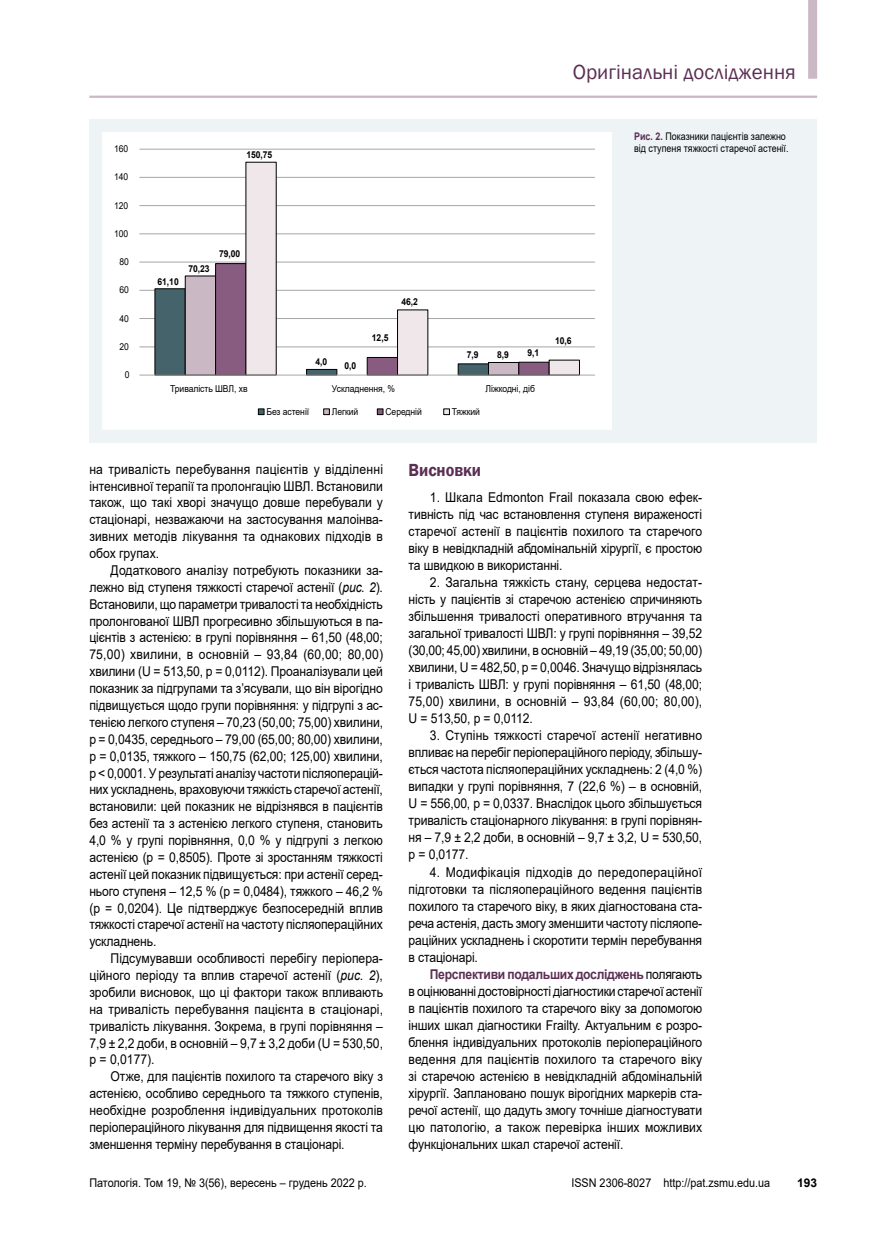
<style>
.page{position:relative;width:881px;height:1234px;background:#fff}
.page>*{position:absolute;margin:0;border:0;box-sizing:border-box;transform-origin:0 0}
.t1{font:21px "Franklin Gothic";color:#5b2f54}
.nazva{font:600 18px "Franklin Gothic";color:#5b2f54;scale:.9 1}
.tecst{font:13.5px/16.8px "Arial";letter-spacing:-.01em;color:#000;text-align:justify;scale:.9 1}
.t2{font:12px "Arial";color:#000;scale:.9 1}
.t3{font:700 12px "Arial";color:#000}
.примечание{font:10.5px/12.6px "Arial";color:#000;scale:.85 1}
.t4{font:9.45px "Arial";letter-spacing:-.005em;color:#000;scale:.9 1}
.t5{font:700 9.45px "Arial";letter-spacing:-.005em;color:#000;scale:.9 1}
.s1{font-weight:700;color:#5b2f54}
.s2{font-style:italic}
</style>
<div class="page">
<hr style="left:89px;top:96px;width:727px;height:2px;background:#cab8c4">
<div style="left:89px;top:119px;width:727px;height:323px;background:#eef3f5"></div>
<svg style="left:102px;top:132px;width:510px;height:298px;background:#f1eff1"></svg>
<div style="left:807px;top:0;width:9px;height:79px;background:#cab8c4"></div>
<p class="t4" style="left:114px;top:142px;width:17px">160</p>
<p class="t4" style="left:114px;top:170px;width:17px">140</p>
<p class="t4" style="left:114px;top:199px;width:17px">120</p>
<p class="t4" style="left:114px;top:227px;width:17px">100</p>
<p class="t4" style="left:119px;top:255px;width:12px">80</p>
<p class="t4" style="left:119px;top:283px;width:12px">60</p>
<p class="t4" style="left:119px;top:311px;width:12px">40</p>
<p class="t4" style="left:119px;top:340px;width:12px">20</p>
<p class="t4" style="left:125px;top:368px;width:7px">0</p>
<p class="t5" style="left:246px;top:148px;width:30px">150,75</p>
<h1 class="t1" style="left:572px;top:58px;width:224px">Оригінальні дослідження</h1>
<p class="примечание" style="left:634px;top:129px;width:183px"><span class="s1">Рис. 2.</span> Показники пацієнтів залежно від ступеня тяжкості старечої астенії.</p>
<p class="t5" style="left:157px;top:274px;width:25px">61,10</p>
<p class="t5" style="left:188px;top:261px;width:25px">70,23</p>
<p class="t5" style="left:219px;top:247px;width:25px">79,00</p>
<p class="t5" style="left:315px;top:355px;width:15px">4,0</p>
<p class="t5" style="left:344px;top:359px;width:15px">0,0</p>
<p class="t5" style="left:372px;top:331px;width:20px">12,5</p>
<p class="t5" style="left:401px;top:295px;width:20px">46,2</p>
<p class="t5" style="left:466px;top:348px;width:15px">7,9</p>
<p class="t5" style="left:497px;top:348px;width:15px">8,9</p>
<p class="t5" style="left:527px;top:346px;width:15px">9,1</p>
<p class="t4" style="left:170px;top:381px;width:87px">Тривалість ШВЛ, хв</p>
<p class="t4" style="left:332px;top:381px;width:72px">Ускладнення, %</p>
<p class="t4" style="left:485px;top:381px;width:56px">Ліжкодні, діб</p>
<p class="t4" style="left:266px;top:405px;width:49px">Без астенії</p>
<p class="t4" style="left:332px;top:405px;width:31px">Легкий</p>
<p class="t4" style="left:385px;top:405px;width:42px">Середній</p>
<p class="t4" style="left:451px;top:405px;width:33px">Тяжкий</p>
<p class="t5" style="left:555px;top:333px;width:20px">10,6</p>
<p class="tecst" style="left:89px;top:460px;width:328px">на тривалість перебування пацієнтів у відділенні інтенсивної терапії та пролонгацію ШВЛ. Встановили також, що такі хворі значущо довше перебували у стаціонарі, незважаючи на застосування малоінва&shy;зивних методів лікування та однакових підходів в обох групах.</p>
<p class="tecst" style="left:89px;top:561px;width:328px;text-indent:21px">Додаткового аналізу потребують показники за&shy;лежно від ступеня тяжкості старечої астенії (<span class="s2">рис. 2</span>).<br>Встановили, що параметри тривалості та необхідність пролонгованої ШВЛ прогресивно збільшуються в па&shy;цієнтів з астенією: в групі порівняння – 61,50 (48,00; 75,00) хвилини, в основній – 93,84 (60,00; 80,00) хвилини (U = 513,50, р = 0,0112). Проаналізували цей показник за підгрупами та з’ясували, що він вірогідно підвищується щодо групи порівняння: у підгрупі з ас&shy;тенією легкого ступеня – 70,23 (50,00; 75,00) хвилини, р = 0,0435, середнього – 79,00 (65,00; 80,00) хвилини, р = 0,0135, тяжкого – 150,75 (62,00; 125,00) хвилини, р &lt; 0,0001. У результаті аналізу частоти післяоперацій&shy;них ускладнень, враховуючи тяжкість старечої астенії, встановили: цей показник не відрізнявся в пацієнтів без астенії та з астенією легкого ступеня, становить 4,0 % у групі порівняння, 0,0 % у підгрупі з легкою астенією (р = 0,8505). Проте зі зростанням тяжкості астенії цей показник підвищується: при астенії серед&shy;нього ступеня – 12,5 % (р = 0,0484), тяжкого – 46,2 % (р = 0,0204). Це підтверджує безпосередній вплив тяжкості старечої астенії на частоту післяопераційних ускладнень.</p>
<p class="tecst" style="left:89px;top:949px;width:328px;text-indent:21px">Підсумувавши особливості перебігу періопера&shy;ційного періоду та вплив старечої астенії (<span class="s2">рис. 2</span>), зробили висновок, що ці фактори також впливають на тривалість перебування пацієнта в стаціонарі, тривалість лікування. Зокрема, в групі порівняння – 7,9 ± 2,2 доби, в основній – 9,7 ± 3,2 доби (U = 530,50, р = 0,0177).</p>
<p class="tecst" style="left:89px;top:1067px;width:327px;text-indent:21px">Отже, для пацієнтів похилого та старечого віку з астенією, особливо середнього та тяжкого ступенів, необхідне розроблення індивідуальних протоколів періопераційного лікування для підвищення якості та зменшення терміну перебування в стаціонарі.</p>
<p class="nazva" style="left:408px;top:459px;width:82px">Висновки</p>
<p class="tecst" style="left:408px;top:488px;width:327px;text-indent:21px">1. Шкала Edmonton Frail показала свою ефек&shy;тивність під час встановлення ступеня вираженості старечої астенії в пацієнтів похилого та старечого віку в невідкладній абдомінальній хірургії, є простою та швидкою в використанні.</p>
<p class="tecst" style="left:408px;top:573px;width:328px;text-indent:21px">2. Загальна тяжкість стану, серцева недостат&shy;ність у пацієнтів зі старечою астенією спричиняють збільшення тривалості оперативного втручання та загальної тривалості ШВЛ: у групі порівняння – 39,52 (30,00; 45,00) хвилини, в основній – 49,19 (35,00; 50,00) хвилини, U = 482,50, р = 0,0046. Значущо відрізнялась і тривалість ШВЛ: у групі порівняння – 61,50 (48,00; 75,00) хвилини, в основній – 93,84 (60,00; 80,00), U = 513,50, р = 0,0112.</p>
<p class="tecst" style="left:408px;top:726px;width:327px;text-indent:21px">3. Ступінь тяжкості старечої астенії негативно впливає на перебіг періопераційного періоду, збільшу&shy;ється частота післяопераційних ускладнень: 2 (4,0 %) випадки у групі порівняння, 7 (22,6 %) – в основній, U = 556,00, р = 0,0337. Внаслідок цього збільшується тривалість стаціонарного лікування: в групі порівнян&shy;ня – 7,9 ± 2,2 доби, в основній – 9,7 ± 3,2, U = 530,50, р = 0,0177.</p>
<p class="tecst" style="left:408px;top:863px;width:327px;text-indent:21px">4. Модифікація підходів до передопераційної підготовки та післяопераційного ведення пацієнтів похилого та старечого віку, в яких діагностована ста&shy;реча астенія, дасть змогу зменшити частоту післяопе&shy;раційних ускладнень і скоротити термін перебування в стаціонарі.</p>
<p class="tecst" style="left:408px;top:965px;width:328px;text-indent:21px"><span class="s1">Перспективи подальших досліджень</span> полягають в оцінюванні достовірності діагностики старечої астенії в пацієнтів похилого та старечого віку за допомогою інших шкал діагностики Frailty. Актуальним є розро&shy;блення індивідуальних протоколів періопераційного ведення для пацієнтів похилого та старечого віку зі старечою астенією в невідкладній абдомінальній хірургії. Заплановано пошук вірогідних маркерів ста&shy;речої астенії, що дадуть змогу точніше діагностувати цю патологію, а також перевірка інших можливих функціональних шкал старечої астенії.</p>
<p class="t2" style="left:89px;top:1174px;width:309px">Патологія. Том 19, № 3(56), вересень – грудень 2022 р.</p>
<p class="t2" style="left:571px;top:1174px;width:222px">ISSN 2306-8027 http://pat.zsmu.edu.ua</p>
<p class="t3" style="left:796px;top:1174px;width:22px">193</p>
</div>
